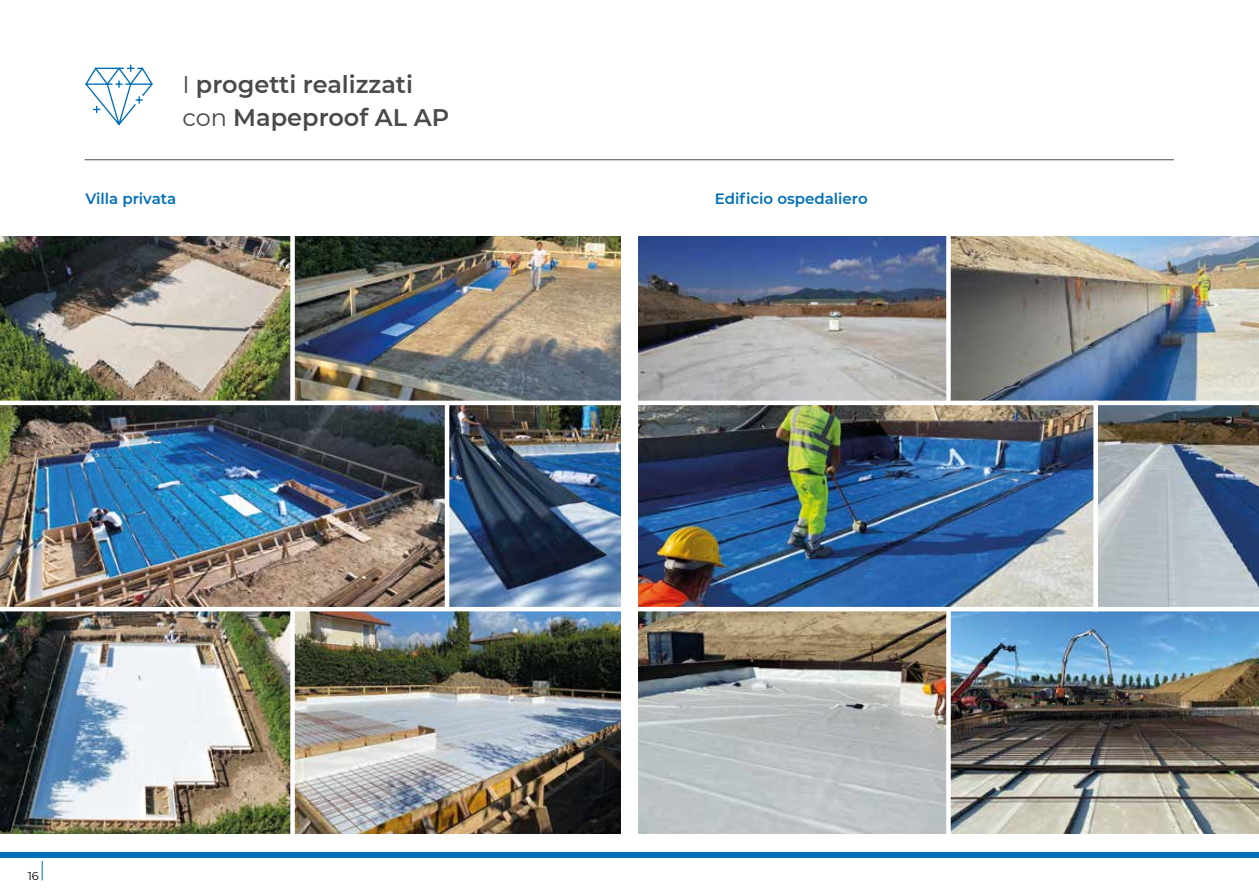
<style>
.page{position:relative;width:1259px;height:893px;background:#fff}
.page>*{position:absolute;margin:0;border:0;box-sizing:border-box;transform-origin:0 0}
.t1{font:600 24px/32.8px "Montserrat";color:#4a4a49}
.t2{font:600 15px "Montserrat";color:#006fb9}
.t3{font:11.4px "Montserrat";color:#000}
.s1{font-weight:400}
</style>
<div class="page">
<svg style="left:85px;top:64px;width:68px;height:62px"></svg>
<img style="left:638px;top:236px;width:621px;height:597px">
<img style="left:0;top:236px;width:621px;height:597px">
<div style="left:290px;top:236px;width:5px;height:167px;background:#fff"></div>
<div style="left:290px;top:609px;width:5px;height:229px;background:#fff"></div>
<hr style="left:445px;top:403px;width:4px;height:206px;background:#fff">
<svg style="left:946px;top:236px;width:4px;height:165px"></svg>
<div style="left:1093px;top:401px;width:5px;height:210px;background:#fff"></div>
<svg style="left:946px;top:611px;width:4px;height:223px"></svg>
<hr style="left:0;top:401px;width:1259px;height:4px;background:#fff">
<hr style="left:0;top:607px;width:1259px;height:4px;background:#fff">
<hr style="left:85px;top:159px;width:1089px;height:1px;background:#4a4a49">
<div style="left:0;top:852px;width:1259px;height:5px;background:#006fb9"></div>
<svg style="left:42px;top:861px;width:1px;height:19px"></svg>
<p class="t1" style="left:182px;top:67px;width:268px"><span class="s1">I</span> progetti realizzati <span class="s1">con</span> Mapeproof AL AP</p>
<p class="t2" style="left:85px;top:188px;width:92px">Villa privata</p>
<p class="t2" style="left:715px;top:188px;width:154px">Edificio ospedaliero</p>
<p class="t3" style="left:28px;top:868px;width:13px">16</p>
</div>
